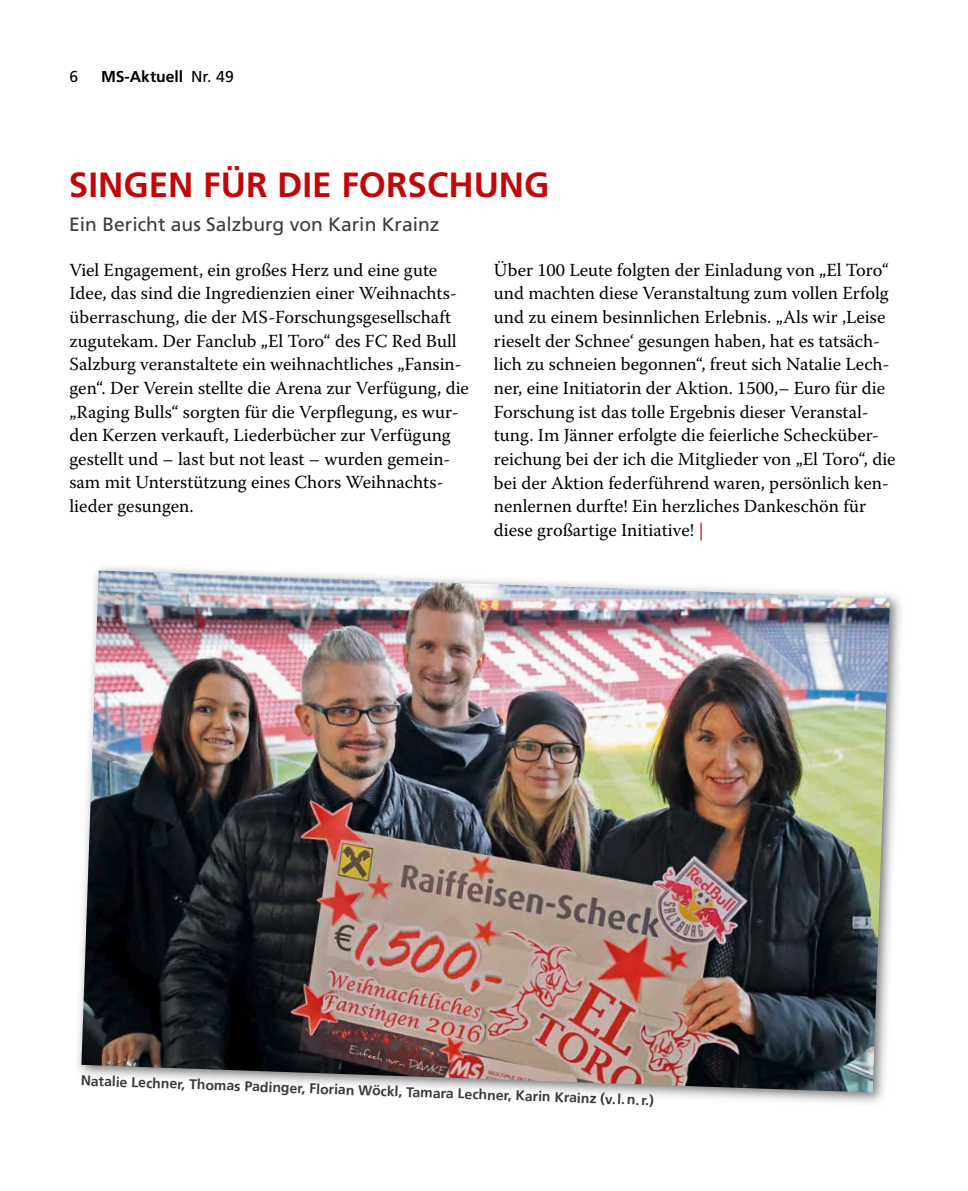
<style>
.page{position:relative;width:968px;height:1191px;background:#fff}
.page>*{position:absolute;margin:0;border:0;box-sizing:border-box;transform-origin:0 0}
.t1{font:700 35px "Frutiger LT Std";color:#bf0809}
.t2{font:19.25px "Frutiger LT Std";color:#3b3b3a}
.t3{font:18.38px/23.6px "Warnock Pro";color:#000}
.t4{font:700 15.75px "Frutiger LT Std";color:#000}
.t5{font:15.75px "Frutiger LT Std";color:#000}
.t6{font:700 14px "Frutiger LT Std";color:#3b3b3a}
.s1{font-weight:400}
.s2{color:#bf0809}
</style>
<div class="page">
<img style="left:78px;top:567px;width:823px;height:536px">
<img style="left:81px;top:570px;width:808px;height:522px">
<p class="t5" style="left:69px;top:67px;width:10px">6</p>
<p class="t4" style="left:101px;top:67px;width:134px">MS-Aktuell <span class="s1">Nr. 49</span></p>
<h1 class="t1" style="left:69px;top:165px;width:482px">SINGEN FÜR DIE FORSCHUNG</h1>
<p class="t2" style="left:69px;top:213px;width:372px">Ein Bericht aus Salzburg von Karin Krainz</p>
<p class="t3" style="left:69px;top:257px;width:401px">Viel Engagement, ein großes Herz und eine gute Idee, das sind die Ingredienzien einer Weihnachts&shy;überraschung, die der MS-Forschungsgesellschaft zugutekam. Der Fanclub „El Toro“ des FC Red Bull Salzburg veranstaltete ein weihnachtliches „Fansin&shy;gen“. Der Verein stellte die Arena zur Verfügung, die „Raging Bulls“ sorgten für die Verpflegung, es wur&shy;den Kerzen verkauft, Liederbücher zur Verfügung gestellt und – last but not least – wurden gemein&shy;sam mit Unterstützung eines Chors Weihnachts&shy;lieder gesungen.</p>
<p class="t3" style="left:494px;top:258px;width:403px">Über 100 Leute folgten der Einladung von „El Toro“ und machten diese Veranstaltung zum vollen Erfolg und zu einem besinnlichen Erlebnis. „Als wir ‚Leise rieselt der Schnee‘ gesungen haben, hat es tatsäch&shy;lich zu schneien begonnen“, freut sich Natalie Lech&shy;ner, eine Initiatorin der Aktion. 1500,– Euro für die Forschung ist das tolle Ergebnis dieser Veranstal&shy;tung. Im Jänner erfolgte die feierliche Schecküber&shy;reichung bei der ich die Mitglieder von „El Toro“, die bei der Aktion federführend waren, persönlich ken&shy;nenlernen durfte! Ein herzliches Dankeschön für diese großartige Initiative! <span class="s2">|</span></p>
<p class="t6" style="left:81px;top:1072px;width:575px;rotate:2deg">Natalie Lechner, Thomas Padinger, Florian Wöckl, Tamara Lechner, Karin Krainz (v. l. n. r.)</p>
</div>
